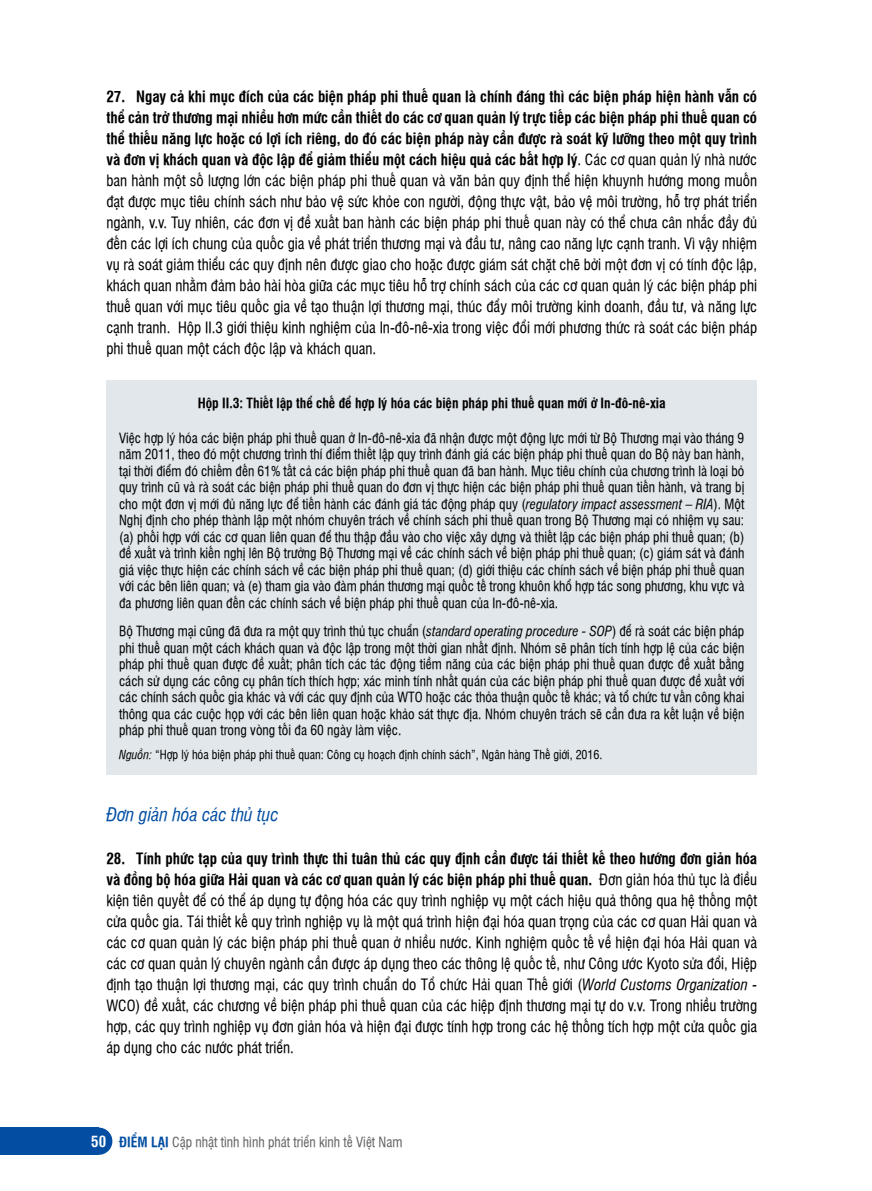
<style>
.page{position:relative;width:872px;height:1191px;background:#fff}
.page>*{position:absolute;margin:0;border:0;box-sizing:border-box;transform-origin:0 0}
.t1{font:italic 18px "UVN Hong Ha Hep";color:#034ea2}
.t2{font:15px/21px "UVN Hong Ha Hep";color:#000;text-align:justify}
.t3{font:13.5px/16.5px "UVN Hong Ha Hep";color:#000;text-align:justify}
.t4{font:700 13.5px "UVN Hong Ha Hep";color:#000}
.t5{font:13.5px "UVN Hong Ha Hep";color:#636466}
.t6{font:12px "UVN Hong Ha Hep";color:#000}
.s1{font-weight:700}
.s2{font-style:italic}
.s3{font-weight:700;font-size:15px;color:#fff}
.s4{font-weight:700;color:#034ea2}
</style>
<div class="page">
<div style="left:0;top:1127px;width:99px;height:27px;background:#034ea2"></div>
<div style="left:85px;top:1127px;width:27px;height:27px;background:#034ea2;border-radius:50%"></div>
<div style="left:106px;top:380px;width:651px;height:395px;background:#e2e7eb"></div>
<p class="t2" style="left:106px;top:85px;width:652px"><span class="s1">27. Ngay cả khi mục đích của các biện pháp phi thuế quan là chính đáng thì các biện pháp hiện hành vẫn có thể cản trở thương mại nhiều hơn mức cần thiết do các cơ quan quản lý trực tiếp các biện pháp phi thuế quan có thể thiếu năng lực hoặc có lợi ích riêng, do đó các biện pháp này cần được rà soát kỹ lưỡng theo một quy trình và đơn vị khách quan và độc lập để giảm thiểu một cách hiệu quả các bất hợp lý</span>. Các cơ quan quản lý nhà nước ban hành một số lượng lớn các biện pháp phi thuế quan và văn bản quy định thể hiện khuynh hướng mong muốn đạt được mục tiêu chính sách như bảo vệ sức khỏe con người, động thực vật, bảo vệ môi trường, hỗ trợ phát triển ngành, v.v. Tuy nhiên, các đơn vị đề xuất ban hành các biện pháp phi thuế quan này có thể chưa cân nhắc đầy đủ đến các lợi ích chung của quốc gia về phát triển thương mại và đầu tư, nâng cao năng lực cạnh tranh. Vì vậy nhiệm vụ rà soát giảm thiểu các quy định nên được giao cho hoặc được giám sát chặt chẽ bởi một đơn vị có tính độc lập, khách quan nhằm đảm bảo hài hòa giữa các mục tiêu hỗ trợ chính sách của các cơ quan quản lý các biện pháp phi thuế quan với mục tiêu quốc gia về tạo thuận lợi thương mại, thúc đẩy môi trường kinh doanh, đầu tư, và năng lực cạnh tranh. Hộp II.3 giới thiệu kinh nghiệm của In-đô-nê-xia trong việc đổi mới phương thức rà soát các biện pháp phi thuế quan một cách độc lập và khách quan.</p>
<p class="t4" style="left:198px;top:393px;width:469px">Hộp II.3: Thiết lập thể chế để hợp lý hóa các biện pháp phi thuế quan mới ở In-đô-nê-xia</p>
<p class="t3" style="left:119px;top:429px;width:627px">Việc hợp lý hóa các biện pháp phi thuế quan ở In-đô-nê-xia đã nhận được một động lực mới từ Bộ Thương mại vào tháng 9 năm 2011, theo đó một chương trình thí điểm thiết lập quy trình đánh giá các biện pháp phi thuế quan do Bộ này ban hành, tại thời điểm đó chiếm đến 61% tất cả các biện pháp phi thuế quan đã ban hành. Mục tiêu chính của chương trình là loại bỏ quy trình cũ và rà soát các biện pháp phi thuế quan do đơn vị thực hiện các biện pháp phi thuế quan tiến hành, và trang bị cho một đơn vị mới đủ năng lực để tiến hành các đánh giá tác động pháp quy (<span class="s2">regulatory impact assessment – RIA</span>). Một Nghị định cho phép thành lập một nhóm chuyên trách về chính sách phi thuế quan trong Bộ Thương mại có nhiệm vụ sau: (a) phối hợp với các cơ quan liên quan để thu thập đầu vào cho việc xây dựng và thiết lập các biện pháp phi thuế quan; (b) đề xuất và trình kiến nghị lên Bộ trưởng Bộ Thương mại về các chính sách về biện pháp phi thuế quan; (c) giám sát và đánh giá việc thực hiện các chính sách về các biện pháp phi thuế quan; (d) giới thiệu các chính sách về biện pháp phi thuế quan với các bên liên quan; và (e) tham gia vào đàm phán thương mại quốc tế trong khuôn khổ hợp tác song phương, khu vực và đa phương liên quan đến các chính sách về biện pháp phi thuế quan của In-đô-nê-xia.</p>
<p class="t3" style="left:119px;top:622px;width:627px">Bộ Thương mại cũng đã đưa ra một quy trình thủ tục chuẩn (<span class="s2">standard operating procedure - SOP</span>) để rà soát các biện pháp phi thuế quan một cách khách quan và độc lập trong một thời gian nhất định. Nhóm sẽ phân tích tính hợp lệ của các biện pháp phi thuế quan được đề xuất; phân tích các tác động tiềm năng của các biện pháp phi thuế quan được đề xuất bằng cách sử dụng các công cụ phân tích thích hợp; xác minh tính nhất quán của các biện pháp phi thuế quan được đề xuất với các chính sách quốc gia khác và với các quy định của WTO hoặc các thỏa thuận quốc tế khác; và tổ chức tư vấn công khai thông qua các cuộc họp với các bên liên quan hoặc khảo sát thực địa. Nhóm chuyên trách sẽ cần đưa ra kết luận về biện pháp phi thuế quan trong vòng tối đa 60 ngày làm việc.</p>
<p class="t6" style="left:119px;top:746px;width:485px"><span class="s2">Nguồn:</span> “Hợp lý hóa biện pháp phi thuế quan: Công cụ hoạch định chính sách”, Ngân hàng Thế giới, 2016.</p>
<p class="t1" style="left:106px;top:802px;width:174px">Đơn giản hóa các thủ tục</p>
<p class="t2" style="left:106px;top:847px;width:652px"><span class="s1">28. Tính phức tạp của quy trình thực thi tuân thủ các quy định cần được tái thiết kế theo hướng đơn giản hóa và đồng bộ hóa giữa Hải quan và các cơ quan quản lý các biện pháp phi thuế quan.</span> Đơn giản hóa thủ tục là điều kiện tiên quyết để có thể áp dụng tự động hóa các quy trình nghiệp vụ một cách hiệu quả thông qua hệ thống một cửa quốc gia. Tái thiết kế quy trình nghiệp vụ là một quá trình hiện đại hóa quan trọng của các cơ quan Hải quan và các cơ quan quản lý các biện pháp phi thuế quan ở nhiều nước. Kinh nghiệm quốc tế về hiện đại hóa Hải quan và các cơ quan quản lý chuyên ngành cần được áp dụng theo các thông lệ quốc tế, như Công ước Kyoto sửa đổi, Hiệp định tạo thuận lợi thương mại, các quy trình chuẩn do Tổ chức Hải quan Thế giới (<span class="s2">World Customs Organization</span> - WCO) đề xuất, các chương về biện pháp phi thuế quan của các hiệp định thương mại tự do v.v. Trong nhiều trường hợp, các quy trình nghiệp vụ đơn giản hóa và hiện đại được tính hợp trong các hệ thống tích hợp một cửa quốc gia áp dụng cho các nước phát triển.</p>
<p class="t5" style="left:91px;top:1132px;width:313px"><span class="s3">50</span> <span class="s4">ĐIỂM LẠI</span> Cập nhật tình hình phát triển kinh tế Việt Nam</p>
</div>
